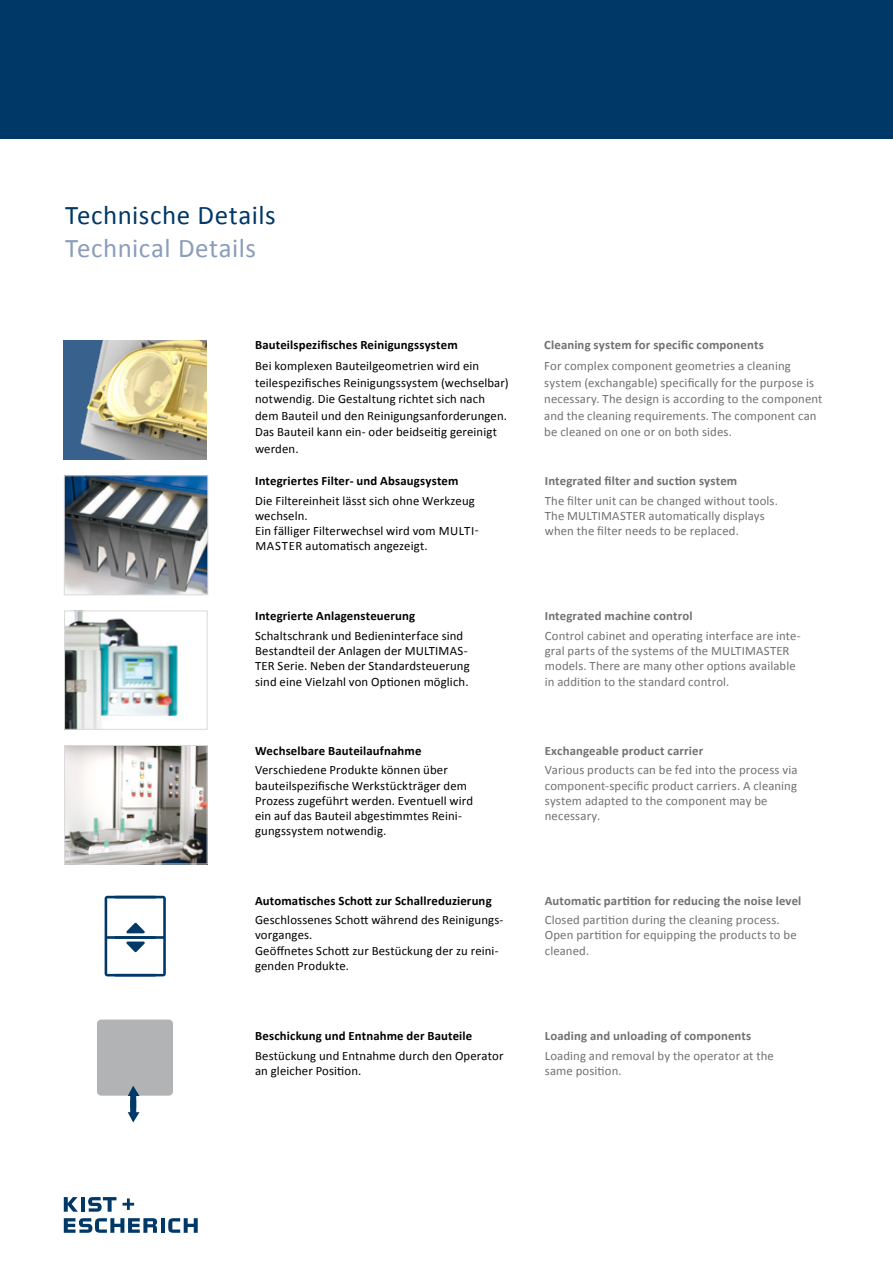
<style>
.page{position:relative;width:893px;height:1263px;background:#fff}
.page>*{position:absolute;margin:0;border:0;box-sizing:border-box;transform-origin:0 0}
.Produktname_Zusatz{font:27px/32.4px "Calibri";letter-spacing:.02em;color:#003867}
.Bildunterschrift_dt{font:12.75px/15.3px "Calibri";letter-spacing:.01em;color:#000}
.Bildunterschrift_dt-2{font:12.75px/15.3px "Calibri";letter-spacing:.01em;color:#707172}
.Fließtext_dt{font:12.75px/16.5px "Calibri";letter-spacing:.01em;color:#000}
.Fließtext_dt-2{font:12.75px/16.5px "Calibri";letter-spacing:.01em;color:#707172}
.Bildunterschrift_eng{font:12.75px/15.3px "Calibri";letter-spacing:.01em;color:#707172}
.Bildunterschrift_dt-3{font:700 12.75px "Calibri";letter-spacing:.01em;color:#000}
.Bildunterschrift_eng-2{font:700 12.75px "Calibri";letter-spacing:.01em;color:#707172}
.Technische_Zeichng_d{font:12.75px/15.3px "Calibri";letter-spacing:.01em;color:#000}
.Technische_Zeichng_d-2{font:12.75px/15.3px "Calibri";letter-spacing:.01em;color:#707172}
.Fließtext_dt-3{font:700 12.75px "Calibri";letter-spacing:.01em;color:#000}
.Fließtext_dt-4{font:700 12.75px "Calibri";letter-spacing:.01em;color:#707172}
.s1{color:#8a9dba}
</style>
<div class="page">
<svg style="left:123px;top:1198px;width:11px;height:12px"></svg>
<svg style="left:64px;top:1218px;width:93px;height:15px"></svg>
<hr style="left:161px;top:1218px;width:4px;height:15px;background:#003867">
<svg style="left:168px;top:1218px;width:30px;height:15px"></svg>
<svg style="left:64px;top:1197px;width:14px;height:15px"></svg>
<hr style="left:81px;top:1197px;width:4px;height:15px;background:#003867">
<svg style="left:88px;top:1197px;width:28px;height:15px"></svg>
<svg style="left:105px;top:896px;width:61px;height:80px"></svg>
<img style="left:66px;top:747px;width:140px;height:115px">
<div style="left:64px;top:745px;width:144px;height:119px;border:1px solid #d9dadb"></div>
<img style="left:66px;top:613px;width:112px;height:115px">
<div style="left:64px;top:611px;width:144px;height:119px;border:1px solid #d9dadb"></div>
<img style="left:66px;top:477px;width:140px;height:116px">
<div style="left:64px;top:475px;width:144px;height:120px;border:1px solid #d9dadb"></div>
<img style="left:64px;top:340px;width:142px;height:119px">
<div style="left:97px;top:1019px;width:76px;height:77px;background:#b1b3b4;border-radius:4px"></div>
<svg style="left:128px;top:1086px;width:12px;height:10px"></svg>
<div style="left:130px;top:1093px;width:6px;height:15px;background:#003867"></div>
<svg style="left:128px;top:1112px;width:12px;height:10px"></svg>
<div style="left:130px;top:1100px;width:6px;height:15px;background:#003867"></div>
<div style="left:0;top:0;width:893px;height:139px;background:#003867"></div>
<p class="Produktname_Zusatz" style="left:65px;top:199px;width:212px">Technische Details<br><span class="s1">Technical Details</span></p>
<p class="Fließtext_dt-3" style="left:255px;top:337px;width:204px">Bauteilspezifisches Reinigungssystem</p>
<p class="Fließtext_dt" style="left:255px;top:358px;width:255px">Bei komplexen Bauteilgeometrien wird ein teilespezifisches Reinigungssystem (wechselbar) notwendig. Die Gestaltung richtet sich nach dem Bauteil und den Reinigungsanforderungen.<br>Das Bauteil kann ein- oder beidseitig gereinigt werden.</p>
<p class="Bildunterschrift_dt-3" style="left:255px;top:473px;width:205px">Integriertes Filter- und Absaugsystem</p>
<p class="Bildunterschrift_dt" style="left:255px;top:493px;width:225px">Die Filtereinheit lässt sich ohne Werkzeug wechseln.<br>Ein fälliger Filterwechsel wird vom MULTI-<br>MASTER automatisch angezeigt.</p>
<p class="Bildunterschrift_dt-3" style="left:255px;top:608px;width:162px">Integrierte Anlagensteuerung</p>
<p class="Bildunterschrift_dt" style="left:255px;top:628px;width:216px">Schaltschrank und Bedieninterface sind Bestandteil der Anlagen der MULTIMAS-TER Serie. Neben der Standardsteuerung sind eine Vielzahl von Optionen möglich.</p>
<p class="Bildunterschrift_dt-3" style="left:255px;top:742px;width:168px">Wechselbare Bauteilaufnahme</p>
<p class="Bildunterschrift_dt" style="left:255px;top:762px;width:219px">Verschiedene Produkte können über bauteilspezifische Werkstückträger dem Prozess zugeführt werden. Eventuell wird ein auf das Bauteil abgestimmtes Reini&shy;gungssystem notwendig.</p>
<p class="Bildunterschrift_dt-3" style="left:255px;top:892px;width:238px">Automatisches Schott zur Schallreduzierung</p>
<p class="Bildunterschrift_dt" style="left:255px;top:912px;width:250px">Geschlossenes Schott während des Reinigungs&shy;vorganges.</p>
<p class="Bildunterschrift_dt" style="left:255px;top:943px;width:245px">Geöffnetes Schott zur Bestückung der zu reini&shy;genden Produkte.</p>
<p class="Bildunterschrift_dt-3" style="left:255px;top:1028px;width:219px">Beschickung und Entnahme der Bauteile</p>
<p class="Technische_Zeichng_d" style="left:255px;top:1048px;width:250px">Bestückung und Entnahme durch den Operator an gleicher Position.</p>
<p class="Fließtext_dt-4" style="left:544px;top:337px;width:221px">Cleaning system for specific components</p>
<p class="Fließtext_dt-2" style="left:544px;top:358px;width:280px">For complex component geometries a cleaning system (exchangable) specifically for the purpose is necessary. The design is according to the component and the cleaning requirements. The component can be cleaned on one or on both sides.</p>
<p class="Bildunterschrift_eng-2" style="left:545px;top:473px;width:194px">Integrated filter and suction system</p>
<p class="Bildunterschrift_eng" style="left:545px;top:493px;width:235px">The filter unit can be changed without tools.<br>The MULTIMASTER automatically displays when the filter needs to be replaced.</p>
<p class="Bildunterschrift_eng-2" style="left:545px;top:608px;width:149px">Integrated machine control</p>
<p class="Bildunterschrift_dt-2" style="left:545px;top:628px;width:258px">Control cabinet and operating interface are inte&shy;gral parts of the systems of the MULTIMASTER models. There are many other options available in addition to the standard control.</p>
<p class="Bildunterschrift_eng-2" style="left:545px;top:742px;width:160px">Exchangeable product carrier</p>
<p class="Bildunterschrift_dt-2" style="left:545px;top:762px;width:254px">Various products can be fed into the process via component-specific product carriers. A cleaning system adapted to the component may be necessary.</p>
<p class="Bildunterschrift_eng-2" style="left:545px;top:892px;width:258px">Automatic partition for reducing the noise level</p>
<p class="Bildunterschrift_eng" style="left:545px;top:912px;width:236px">Closed partition during the cleaning process.</p>
<p class="Bildunterschrift_eng" style="left:545px;top:927px;width:253px">Open partition for equipping the products to be cleaned.</p>
<p class="Bildunterschrift_eng-2" style="left:545px;top:1028px;width:208px">Loading and unloading of components</p>
<p class="Technische_Zeichng_d-2" style="left:545px;top:1048px;width:231px">Loading and removal by the operator at the same position.</p>
</div>
